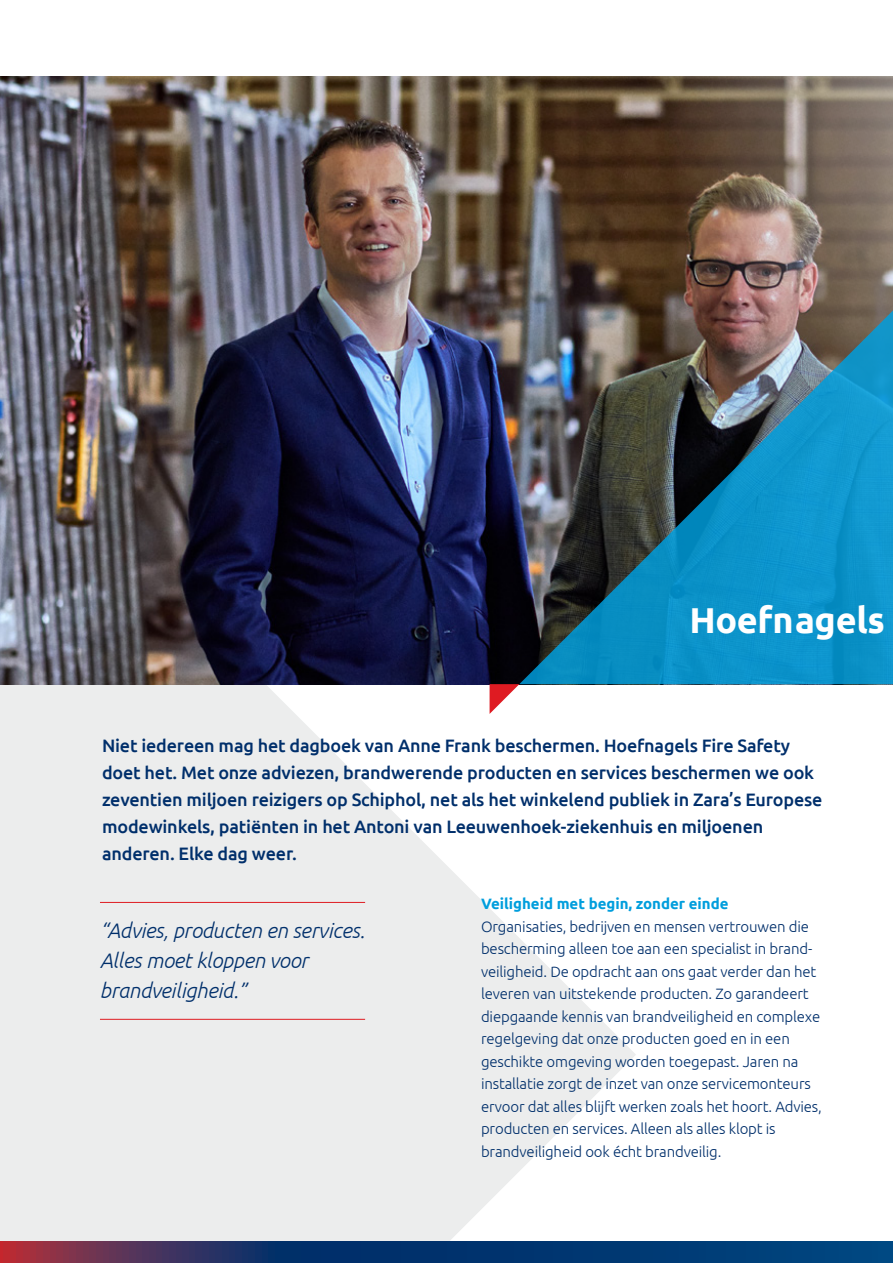
<style>
.page{position:relative;width:893px;height:1263px;background:#fff}
.page>*{position:absolute;margin:0;border:0;box-sizing:border-box;transform-origin:0 0}
.Info_1{font:700 36px "Ubuntu";letter-spacing:-.01em;color:#fff}
.Quote_15_20{font:italic 300 21px/30px "Ubuntu";letter-spacing:-.01em;color:#002f6b}
.Inleiding{font:500 18px/27px "Ubuntu";letter-spacing:-.01em;color:#002f6b}
.Bodytekst_10_15{font:300 15px/22.5px "Ubuntu";letter-spacing:-.01em;color:#002f6b}
.Tussenkop_body{font:700 15px "Ubuntu";color:#009edd}
</style>
<div class="page">
<svg style="left:0;top:684px;width:636px;height:558px;fill:#eceded"></svg>
<svg style="left:0;top:1242px;width:893px;height:21px;background:#1b366a"></svg>
<img style="left:0;top:77px;width:519px;height:607px">
<svg style="left:490px;top:684px;width:29px;height:30px"></svg>
<img style="left:519px;top:77px;width:374px;height:607px">
<hr style="left:100px;top:902px;width:265px;height:1px;background:#df1b22">
<hr style="left:100px;top:1019px;width:265px;height:1px;background:#df1b22">
<p class="Info_1" style="left:689px;top:598px;width:197px">Hoefnagels</p>
<p class="Inleiding" style="left:102px;top:731px;width:722px">Niet iedereen mag het dagboek van Anne Frank beschermen. Hoefnagels Fire Safety doet het. Met onze adviezen, brandwerende producten en services beschermen we ook zeventien miljoen reizigers op Schiphol, net als het winkelend publiek in Zara’s Europese modewinkels, patiënten in het Antoni van Leeuwenhoek-ziekenhuis en miljoenen anderen. Elke dag weer.</p>
<p class="Tussenkop_body" style="left:481px;top:895px;width:249px">Veiligheid met begin, zonder einde</p>
<p class="Bodytekst_10_15" style="left:481px;top:915px;width:342px">Organisaties, bedrijven en mensen vertrouwen die bescherming alleen toe aan een specialist in brand&shy;veiligheid. De opdracht aan ons gaat verder dan het leveren van uitstekende producten. Zo garandeert diepgaande kennis van brandveiligheid en complexe regelgeving dat onze producten goed en in een geschikte omgeving worden toegepast. Jaren na installatie zorgt de inzet van onze servicemonteurs ervoor dat alles blijft werken zoals het hoort. Advies, producten en services. Alleen als alles klopt is brandveiligheid ook écht brandveilig.</p>
<p class="Quote_15_20" style="left:100px;top:915px;width:266px">“Advies, producten en services.<br>Alles moet kloppen voor brandveiligheid.”</p>
</div>
